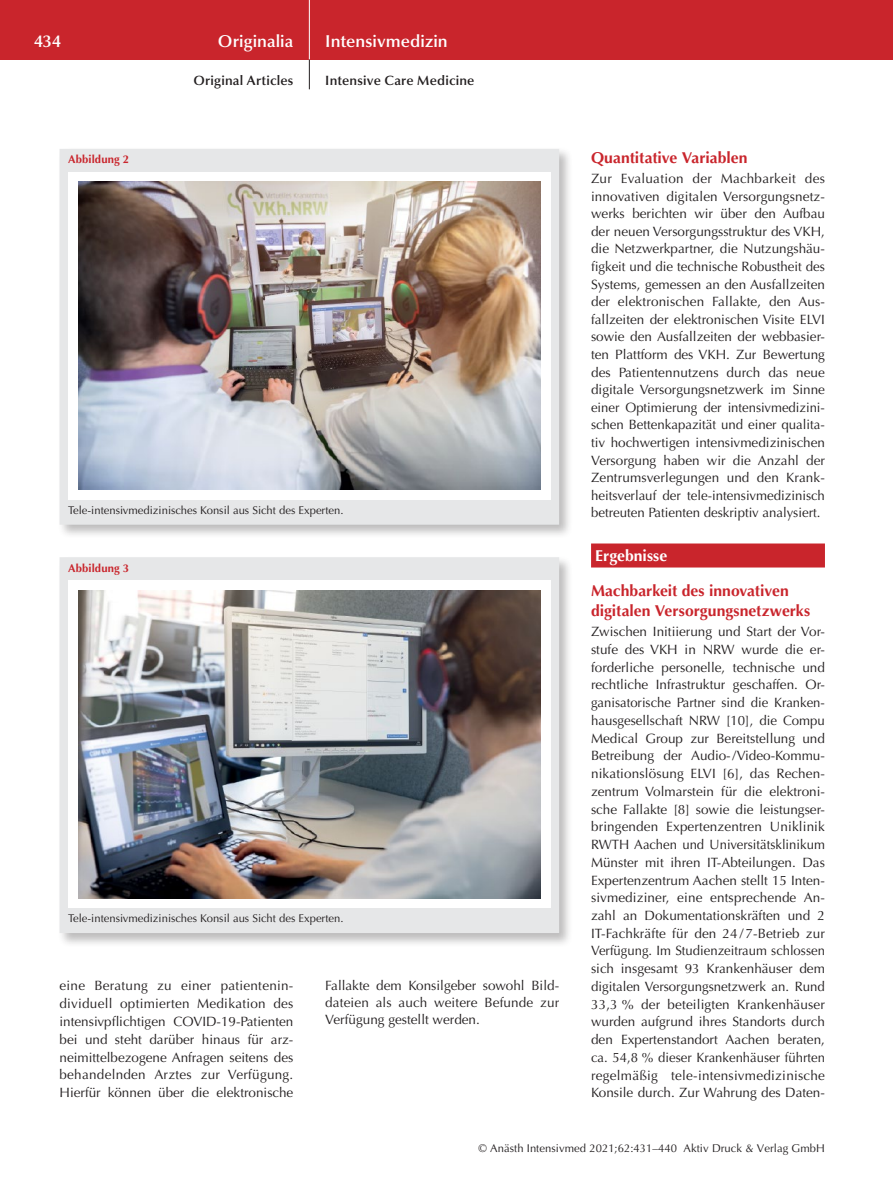
<style>
.page{position:relative;width:893px;height:1191px;background:#fff}
.page>*{position:absolute;margin:0;border:0;box-sizing:border-box;transform-origin:0 0}
.t1{font:600 17.25px "Optima";color:#fff}
.t2{font:700 15.75px/19.6px "Optima";color:#c9252c}
.t3{font:700 15.75px "Optima";letter-spacing:.005em;color:#fff}
.t4{font:13.5px/17.7px "Optima";color:#231f20;text-align:justify}
.t5{font:600 13.5px "Optima";letter-spacing:.015em;color:#231f20}
.t6{font:11.25px "Optima";color:#231f20}
.t7{font:700 11.25px "Optima";letter-spacing:.015em;color:#c9252c}
</style>
<div class="page">
<div style="left:0;top:0;width:893px;height:60px;background:#c9252c"></div>
<hr style="left:309px;top:0;width:1px;height:60px;background:#fff">
<svg style="left:309px;top:60px;width:1px;height:29px"></svg>
<div style="left:591px;top:543px;width:234px;height:24px;background:#c9252c"></div>
<div style="left:57px;top:147px;width:516px;height:392px;background:#231f20;opacity:.3"></div>
<div style="left:60px;top:149px;width:499px;height:376px;background:#e6e7e8"></div>
<div style="left:68px;top:172px;width:483px;height:327px;background:#fff"></div>
<img style="left:79px;top:182px;width:461px;height:308px">
<div style="left:57px;top:555px;width:516px;height:392px;background:#231f20;opacity:.3"></div>
<div style="left:60px;top:557px;width:499px;height:376px;background:#e6e7e8"></div>
<div style="left:68px;top:580px;width:483px;height:327px;background:#fff"></div>
<img style="left:79px;top:590px;width:461px;height:308px">
<p class="t1" style="left:34px;top:31px;width:29px">434</p>
<p class="t1" style="left:218px;top:31px;width:77px">Originalia</p>
<p class="t1" style="left:325px;top:31px;width:124px">Intensivmedizin</p>
<p class="t5" style="left:194px;top:73px;width:101px">Original Articles</p>
<p class="t5" style="left:325px;top:73px;width:151px">Intensive Care Medicine</p>
<p class="t7" style="left:68px;top:153px;width:63px">Abbildung 2</p>
<p class="t6" style="left:68px;top:504px;width:277px">Tele-intensivmedizinisches Konsil aus Sicht des Experten.</p>
<p class="t7" style="left:68px;top:561px;width:63px">Abbildung 3</p>
<p class="t6" style="left:68px;top:912px;width:277px">Tele-intensivmedizinisches Konsil aus Sicht des Experten.</p>
<p class="t4" style="left:60px;top:976px;width:235px">eine Beratung zu einer patientenin&shy;dividuell optimierten Medikation des intensivpflichtigen COVID-19-Patienten bei und steht darüber hinaus für arz&shy;neimittelbezogene Anfragen seitens des behandelnden Arztes zur Verfügung.<br>Hierfür können über die elektronische</p>
<p class="t4" style="left:325px;top:976px;width:235px;line-height:17.2px">Fallakte dem Konsilgeber sowohl Bild&shy;dateien als auch weitere Befunde zur Verfügung gestellt werden.</p>
<p class="t2" style="left:591px;top:148px;width:158px">Quantitative Variablen</p>
<p class="t4" style="left:591px;top:170px;width:235px">Zur Evaluation der Machbarkeit des innovativen digitalen Versorgungsnetz&shy;werks berichten wir über den Aufbau der neuen Versorgungsstruktur des VKH, die Netzwerkpartner, die Nutzungshäu&shy;figkeit und die technische Robustheit des Systems, gemessen an den Ausfallzeiten der elektronischen Fallakte, den Aus&shy;fallzeiten der elektronischen Visite ELVI sowie den Ausfallzeiten der webbasier&shy;ten Plattform des VKH. Zur Bewertung des Patientennutzens durch das neue digitale Versorgungsnetzwerk im Sinne einer Optimierung der intensivmedizini&shy;schen Bettenkapazität und einer qualita&shy;tiv hochwertigen intensivmedizinischen Versorgung haben wir die Anzahl der Zentrumsverlegungen und den Krank&shy;heitsverlauf der tele-intensivmedizinisch betreuten Patienten deskriptiv analysiert.</p>
<p class="t3" style="left:595px;top:546px;width:74px">Ergebnisse</p>
<p class="t2" style="left:591px;top:581px;width:221px">Machbarkeit des innovativen digitalen Versorgungsnetzwerks</p>
<p class="t4" style="left:591px;top:623px;width:235px">Zwischen Initiierung und Start der Vor&shy;stufe des VKH in NRW wurde die er&shy;forderliche personelle, technische und rechtliche Infrastruktur geschaffen. Or&shy;ganisatorische Partner sind die Kranken&shy;hausgesellschaft NRW [10], die Compu Medical Group zur Bereitstellung und Betreibung der Audio-/Video-Kommu&shy;nikationslösung ELVI [6], das Rechen&shy;zentrum Volmarstein für die elektroni&shy;sche Fallakte [8] sowie die leistungser&shy;bringenden Expertenzentren Uniklinik RWTH Aachen und Universitätsklinikum Münster mit ihren IT-Abteilungen. Das Expertenzentrum Aachen stellt 15 Inten&shy;sivmediziner, eine entsprechende An&shy;zahl an Dokumentationskräften und 2<br>IT-Fachkräfte für den 24 / 7-Betrieb zur Verfügung. Im Studienzeitraum schlossen sich insgesamt 93 Krankenhäuser dem digitalen Versorgungsnetzwerk an. Rund 33,3 % der beteiligten Krankenhäuser wurden aufgrund ihres Standorts durch den Expertenstandort Aachen beraten, ca. 54,8 % dieser Krankenhäuser führten regelmäßig tele-intensivmedizinische Konsile durch. Zur Wahrung des Daten-</p>
<p class="t6" style="left:478px;top:1142px;width:348px">© Anästh Intensivmed 2021;62:431–440 Aktiv Druck &amp; Verlag GmbH</p>
</div>
